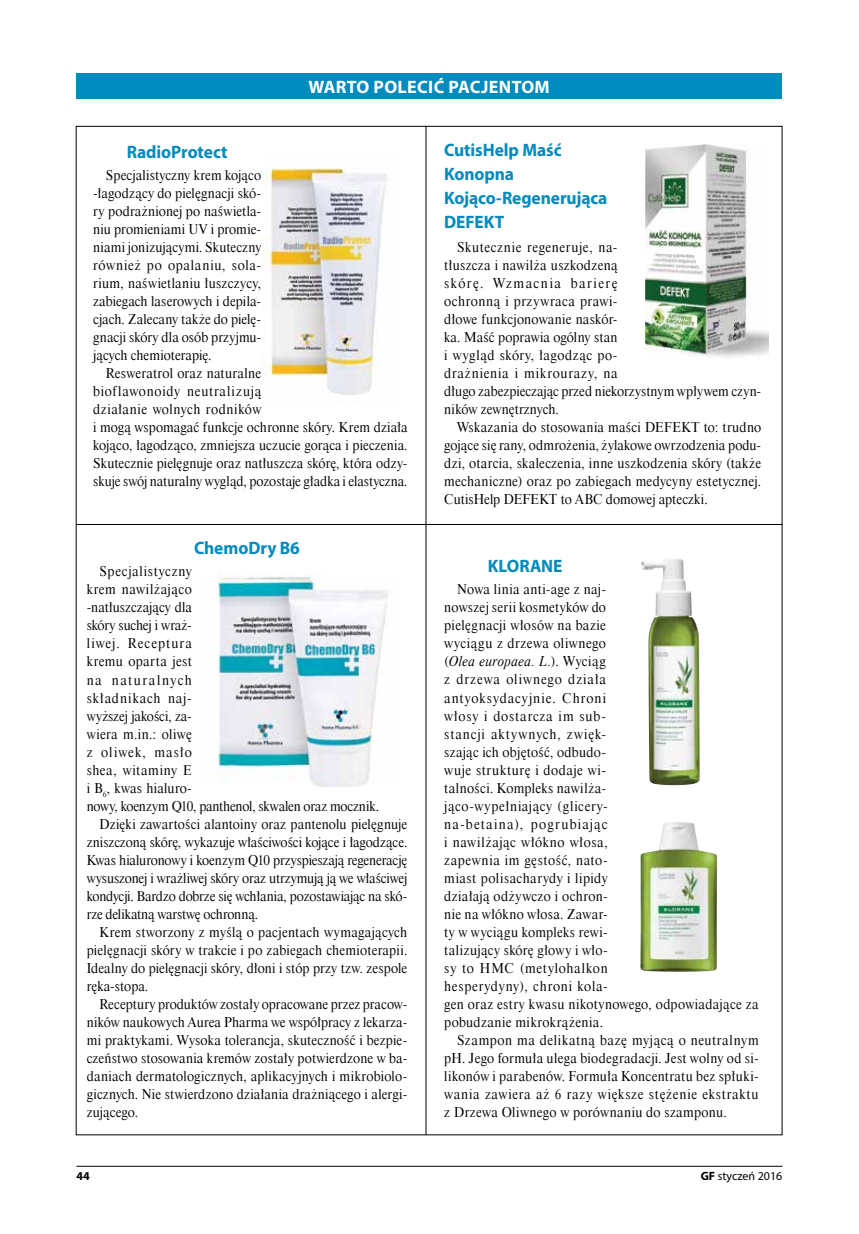
<style>
.page{position:relative;width:859px;height:1234px;background:#fff}
.page>*{position:absolute;margin:0;border:0;box-sizing:border-box;transform-origin:0 0}
.t1{font:700 18px/24px "Myriad Pro";letter-spacing:-.005em;color:#008bbf}
.t2{font:700 18px "Myriad Pro";letter-spacing:.02em;color:#fff}
.t3{font:13.5px/18px "Dutch 801 Hd EU Normal";letter-spacing:.02em;color:#000;text-align:justify}
.t4{font:13.5px/18px "Dutch 801 Hd EU Normal";letter-spacing:.045em;color:#000}
.t5{font:13.5px "Dutch 801 Hd EU Normal";letter-spacing:-.01em;color:#000}
.t6{font:13.5px "Dutch 801 Hd EU Normal";color:#000}
.t7{font:13.5px "Dutch 801 Hd EU Normal";letter-spacing:-.015em;color:#000}
.t8{font:13.5px "Dutch 801 Hd EU Normal";letter-spacing:-.02em;color:#000}
.t9{font:13.5px "Dutch 801 Hd EU Normal";letter-spacing:.08em;color:#000}
.t10{font:13.5px "Dutch 801 Hd EU Italic";letter-spacing:.035em;color:#000}
.t11{font:13.5px "Dutch 801 Hd EU Normal";letter-spacing:-.005em;color:#000}
.t12{font:13.5px "Dutch 801 Hd EU Normal";letter-spacing:.055em;color:#000}
.t13{font:13.5px "Dutch 801 Hd EU Normal";letter-spacing:.04em;color:#000}
.t14{font:13.5px "Dutch 801 Hd EU Normal";letter-spacing:.065em;color:#000}
.t15{font:13.5px "Dutch 801 Hd EU Normal";letter-spacing:.11em;color:#000}
.t16{font:12px "Myriad Pro";color:#000}
.t17{font:700 12px "Myriad Pro";color:#000}
.s1{font-family:"Dutch 801 Hd EU Normal"}
.s2{font-weight:700}
</style>
<div class="page">
<hr style="left:77px;top:1165px;width:705px;height:1px;background:#000">
<div style="left:76px;top:73px;width:706px;height:26px;background:#008bbf"></div>
<img style="left:261px;top:167px;width:127px;height:228px">
<hr style="left:426px;top:126px;width:1px;height:1008px;background:#000">
<img style="left:640px;top:822px;width:77px;height:149px">
<img style="left:645px;top:144px;width:123px;height:213px">
<img style="left:217px;top:575px;width:171px;height:211px">
<img style="left:641px;top:559px;width:59px;height:226px">
<hr style="left:76px;top:524px;width:706px;height:1px;background:#000">
<h1 class="t2" style="left:308px;top:75px;width:243px">warto polecić pacjentom</h1>
<h1 class="t1" style="left:127px;top:139px;width:102px">RadioProtect</h1>
<p class="t3" style="left:93px;top:167px;width:170px;text-indent:13px">Specjalistyczny krem kojąco -łagodzący do pielęgnacji skó&shy;ry podrażnionej po naświetla&shy;niu promieniami UV i promie&shy;niami jonizującymi. Skuteczny również po opalaniu, sola&shy;rium, naświetlaniu łuszczycy, zabiegach laserowych i depila&shy;cjach. Zalecany także do pielę&shy;gnacji skóry dla osób przyjmu&shy;jących chemioterapię.</p>
<p class="t3" style="left:93px;top:365px;width:316px;text-align:left;text-indent:13px">Resweratrol oraz naturalne<br>bioflawonoidy neutralizują<br>działanie wolnych rodników<br>i mogą wspomagać funkcje ochronne skóry. Krem działa kojąco, łagodząco, zmniejsza uczucie gorąca i pieczenia.<br>Skutecznie pielęgnuje oraz natłuszcza skórę, która odzy&shy;skuje swój naturalny wygląd, pozostaje gładka i elastyczna.</p>
<h1 class="t1" style="left:194px;top:535px;width:107px">ChemoDry B6</h1>
<p class="t12" style="left:99px;top:563px;width:94px">Specjalistyczny</p>
<p class="t13" style="left:87px;top:581px;width:107px">krem nawilżająco</p>
<p class="t6" style="left:87px;top:599px;width:107px">-natłuszczający dla</p>
<p class="t7" style="left:87px;top:617px;width:107px">skóry suchej i wraż-</p>
<p class="t9" style="left:87px;top:635px;width:107px">liwej. Receptura</p>
<p class="t3" style="left:87px;top:653px;width:107px">kremu oparta jest</p>
<p class="t15" style="left:87px;top:671px;width:107px">na naturalnych</p>
<p class="t14" style="left:87px;top:689px;width:107px">składnikach naj-</p>
<p class="t11" style="left:87px;top:707px;width:107px">wyższej jakości, za-</p>
<p class="t3" style="left:87px;top:725px;width:107px">wiera m.in.: oliwę</p>
<p class="t9" style="left:87px;top:743px;width:107px">z oliwek, masło</p>
<p class="t4" style="left:87px;top:761px;width:107px">shea, witaminy E</p>
<p class="t3" style="left:87px;top:779px;width:107px">i B<sub>6</sub>, kwas hialuro-</p>
<p class="t8" style="left:87px;top:797px;width:294px">nowy, koenzym Q10, panthenol, skwalen oraz mocznik.</p>
<p class="t3" style="left:99px;top:815px;width:309px">Dzięki zawartości alantoiny oraz pantenolu pielęgnuje</p>
<p class="t6" style="left:87px;top:833px;width:322px">zniszczoną skórę, wykazuje właściwości kojące i łagodzące.</p>
<p class="t5" style="left:87px;top:851px;width:322px">Kwas hialuronowy i koenzym Q10 przyspieszają regenerację</p>
<p class="t5" style="left:87px;top:869px;width:322px">wysuszonej i wrażliwej skóry oraz utrzymują ją we właściwej</p>
<p class="t7" style="left:87px;top:887px;width:322px">kondycji. Bardzo dobrze się wchłania, pozostawiając na skó-</p>
<p class="t5" style="left:87px;top:905px;width:173px">rze delikatną warstwę ochronną.</p>
<p class="t3" style="left:99px;top:923px;width:309px">Krem stworzony z myślą o pacjentach wymagających</p>
<p class="t3" style="left:87px;top:941px;width:322px">pielęgnacji skóry w trakcie i po zabiegach chemioterapii.</p>
<p class="t3" style="left:87px;top:959px;width:322px">Idealny do pielęgnacji skóry, dłoni i stóp przy tzw. zespole</p>
<p class="t3" style="left:87px;top:977px;width:63px">ręka-stopa.</p>
<p class="t6" style="left:99px;top:995px;width:309px">Receptury produktów zostały opracowane przez pracow-</p>
<p class="t3" style="left:87px;top:1013px;width:322px">ników naukowych Aurea Pharma we współpracy z lekarza-</p>
<p class="t3" style="left:87px;top:1031px;width:322px">mi praktykami. Wysoka tolerancja, skuteczność i bezpie-</p>
<p class="t3" style="left:87px;top:1049px;width:322px">czeństwo stosowania kremów zostały potwierdzone w ba-</p>
<p class="t3" style="left:87px;top:1067px;width:322px">daniach dermatologicznych, aplikacyjnych i mikrobiolo-</p>
<p class="t3" style="left:87px;top:1085px;width:322px">gicznych. Nie stwierdzono działania drażniącego i alergi-</p>
<p class="t3" style="left:87px;top:1103px;width:53px">zującego.</p>
<h1 class="t1" style="left:444px;top:137px;width:165px">CutisHelp Maść<br>Konopna<br>Kojąco-Regenerująca<br>DEFEKT</h1>
<p class="t3" style="left:444px;top:239px;width:319px;text-align:left;text-indent:13px">Skutecznie regeneruje, na-<br>tłuszcza i nawilża uszkodzeną<br>skórę. Wzmacnia barierę<br>ochronną i przywraca prawi-<br>dłowe funkcjonowanie naskór-<br>ka. Maść poprawia ogólny stan<br>i wygląd skóry, łagodząc po-<br>drażnienia i mikrourazy, na<br>długo zabezpieczając przed niekorzystnym wpływem czyn&shy;ników zewnętrznych.</p>
<p class="t3" style="left:444px;top:419px;width:319px;text-indent:13px">Wskazania do stosowania maści DEFEKT to: trudno gojące się rany, odmrożenia, żylakowe owrzodzenia podu&shy;dzi, otarcia, skaleczenia, inne uszkodzenia skóry (także mechaniczne) oraz po zabiegach medycyny estetycznej.<br>CutisHelp DEFEKT to ABC domowej apteczki.</p>
<h1 class="t1" style="left:488px;top:553px;width:23px">KLORANE</h1>
<p class="t3" style="left:444px;top:581px;width:163px;text-indent:13px">Nowa linia anti-age z naj&shy;nowszej serii kosmetyków do pielęgnacji włosów na bazie wyciągu z drzewa oliwnego</p>
<p class="t10" style="left:444px;top:653px;width:163px"><span class="s1">(</span>Olea europaea. L.<span class="s1">). Wyciąg</span></p>
<p class="t4" style="left:444px;top:671px;width:316px">z drzewa oliwnego działa<br>antyoksydacyjnie. Chroni<br>włosy i dostarcza im sub-<br>stancji aktywnych, zwięk-<br>szając ich objętość, odbudo-<br>wuje strukturę i dodaje wi-<br>talności. Kompleks nawilża-<br>jąco-wypełniający (glicery-<br>na-betaina), pogrubiając<br>i nawilżając włókno włosa,<br>zapewnia im gęstość, nato-<br>miast polisacharydy i lipidy<br>działają odżywczo i ochron-<br>nie na włókno włosa. Zawar-<br>ty w wyciągu kompleks rewi-<br>talizujący skórę głowy i wło-<br>sy to HMC (metylohalkon<br>hesperydyny), chroni kola-<br>gen oraz estry kwasu nikotynowego, odpowiadające za pobudzanie mikrokrążenia.</p>
<p class="t3" style="left:444px;top:1031px;width:316px;text-indent:13px">Szampon ma delikatną bazę myjącą o neutralnym pH. Jego formuła ulega biodegradacji. Jest wolny od si&shy;likonów i parabenów. Formuła Koncentratu bez spłuki&shy;wania zawiera aż 6 razy większe stężenie ekstraktu z Drzewa Oliwnego w porównaniu do szamponu.</p>
<p class="t17" style="left:77px;top:1167px;width:15px">44</p>
<p class="t16" style="left:701px;top:1168px;width:83px"><span class="s2">GF</span> styczeń 2016</p>
</div>
